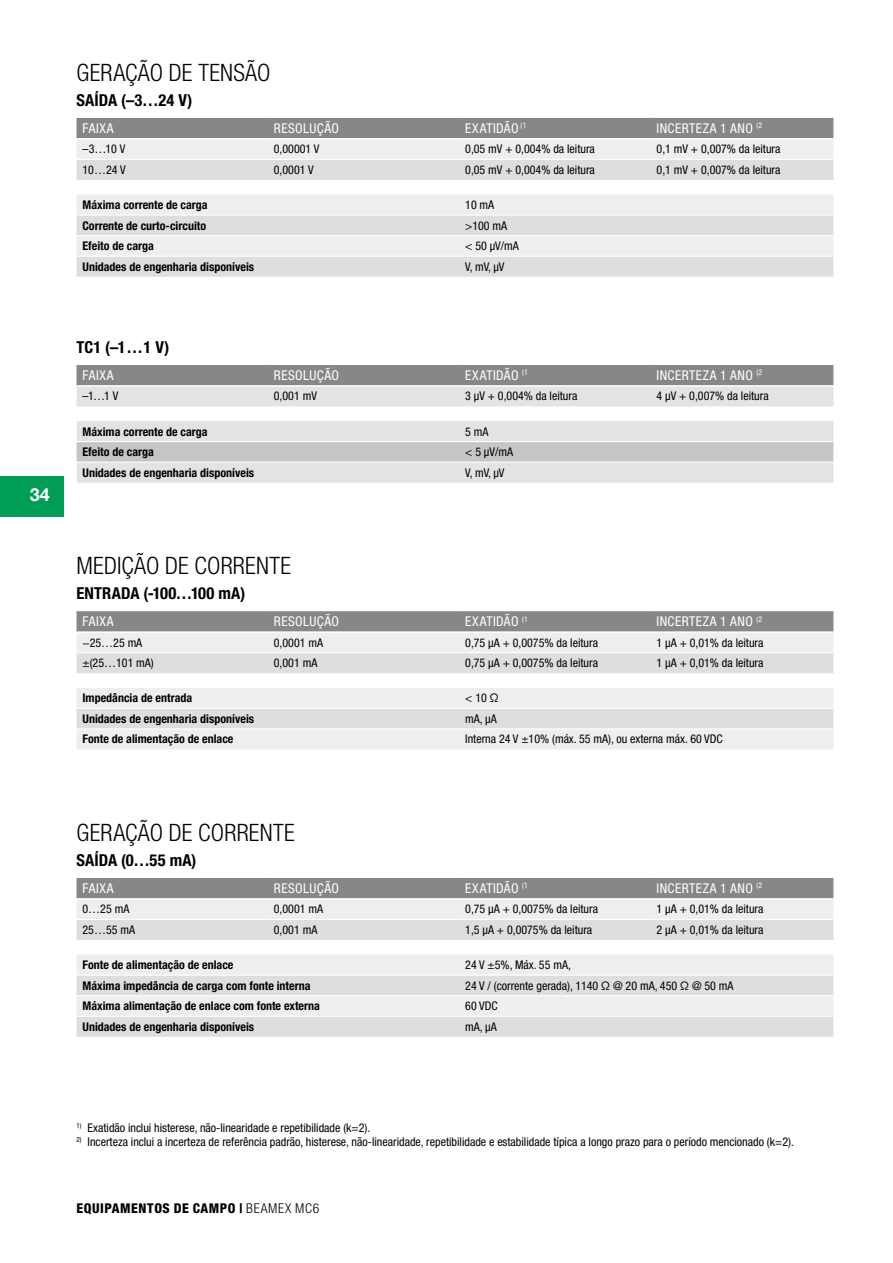
<style>
.page{position:relative;width:893px;height:1263px;background:#fff}
.page>*{position:absolute;margin:0;border:0;box-sizing:border-box;transform-origin:0 0}
.t1{font:300 condensed 24px "Helvetica Neue LT Pro";letter-spacing:.01em;color:#000}
.t2{font:700 18px "Helvetica Neue LT Pro";color:#fff}
.t3{font:700 condensed 16.5px "Helvetica Neue LT Pro";letter-spacing:.01em;color:#000}
.t4{font:condensed 13.5px "Helvetica Neue LT Pro";letter-spacing:.03em;color:#fff}
.t5{font:800 condensed 13.5px "Helvetica Neue LT Pro";letter-spacing:.04em;color:#000}
.t6{font:condensed 12px "Helvetica Neue LT Pro";color:#000}
.t7{font:700 condensed 12px "Helvetica Neue LT Pro";color:#000}
.s1{font-weight:300}
</style>
<div class="page">
<svg style="left:77px;top:118px;width:756px;height:62px;background:#c6c5c5"></svg>
<hr style="left:77px;top:138px;width:191px;height:2px;background:#fff">
<hr style="left:268px;top:138px;width:191px;height:2px;background:#fff">
<hr style="left:459px;top:138px;width:192px;height:2px;background:#fff">
<hr style="left:651px;top:138px;width:182px;height:2px;background:#fff">
<hr style="left:77px;top:159px;width:191px;height:1px;background:#fff">
<hr style="left:268px;top:159px;width:191px;height:1px;background:#fff">
<hr style="left:459px;top:159px;width:192px;height:1px;background:#fff">
<hr style="left:651px;top:159px;width:182px;height:1px;background:#fff">
<div style="left:77px;top:195px;width:756px;height:19px;background:#eee"></div>
<svg style="left:77px;top:216px;width:756px;height:61px;background:#e3e3e3"></svg>
<hr style="left:77px;top:256px;width:382px;height:1px;background:#fff">
<hr style="left:459px;top:256px;width:374px;height:1px;background:#fff">
<hr style="left:77px;top:235px;width:382px;height:1px;background:#fff">
<hr style="left:459px;top:235px;width:374px;height:1px;background:#fff">
<svg style="left:77px;top:365px;width:756px;height:41px;background:#b4b3b3"></svg>
<hr style="left:77px;top:385px;width:191px;height:2px;background:#fff">
<hr style="left:268px;top:385px;width:191px;height:2px;background:#fff">
<hr style="left:459px;top:385px;width:192px;height:2px;background:#fff">
<hr style="left:651px;top:385px;width:182px;height:2px;background:#fff">
<div style="left:77px;top:421px;width:756px;height:62px;background:#e3e3e3"></div>
<div style="left:77px;top:442px;width:756px;height:20px;background:#c6c6c6"></div>
<hr style="left:77px;top:441px;width:382px;height:1px;background:#fff">
<hr style="left:459px;top:441px;width:374px;height:1px;background:#fff">
<hr style="left:77px;top:462px;width:382px;height:1px;background:#fff">
<hr style="left:459px;top:462px;width:374px;height:1px;background:#fff">
<svg style="left:77px;top:611px;width:756px;height:62px;background:#c6c6c6"></svg>
<hr style="left:77px;top:631px;width:191px;height:2px;background:#fff">
<hr style="left:268px;top:631px;width:191px;height:2px;background:#fff">
<hr style="left:459px;top:631px;width:192px;height:2px;background:#fff">
<hr style="left:651px;top:631px;width:182px;height:2px;background:#fff">
<hr style="left:77px;top:652px;width:191px;height:1px;background:#fff">
<hr style="left:268px;top:652px;width:191px;height:1px;background:#fff">
<hr style="left:459px;top:652px;width:192px;height:1px;background:#fff">
<hr style="left:651px;top:652px;width:182px;height:1px;background:#fff">
<div style="left:77px;top:688px;width:756px;height:61px;background:#eee"></div>
<div style="left:77px;top:709px;width:756px;height:19px;background:#dedede"></div>
<hr style="left:77px;top:708px;width:382px;height:1px;background:#fff">
<hr style="left:459px;top:708px;width:374px;height:1px;background:#fff">
<hr style="left:77px;top:728px;width:382px;height:1px;background:#fff">
<hr style="left:459px;top:728px;width:374px;height:1px;background:#fff">
<svg style="left:77px;top:878px;width:756px;height:62px;background:#c6c5c5"></svg>
<hr style="left:77px;top:898px;width:191px;height:2px;background:#fff">
<hr style="left:268px;top:898px;width:191px;height:2px;background:#fff">
<hr style="left:459px;top:898px;width:192px;height:2px;background:#fff">
<hr style="left:651px;top:898px;width:182px;height:2px;background:#fff">
<hr style="left:77px;top:919px;width:191px;height:1px;background:#fff">
<hr style="left:268px;top:919px;width:191px;height:1px;background:#fff">
<hr style="left:459px;top:919px;width:192px;height:1px;background:#fff">
<hr style="left:651px;top:919px;width:182px;height:1px;background:#fff">
<div style="left:77px;top:955px;width:756px;height:19px;background:#eee"></div>
<svg style="left:77px;top:976px;width:756px;height:61px;background:#e3e3e3"></svg>
<hr style="left:77px;top:1016px;width:382px;height:1px;background:#fff">
<hr style="left:459px;top:1016px;width:374px;height:1px;background:#fff">
<hr style="left:77px;top:995px;width:382px;height:1px;background:#fff">
<hr style="left:459px;top:995px;width:374px;height:1px;background:#fff">
<div style="left:0;top:476px;width:64px;height:40px;background:#009d57"></div>
<h1 class="t1" style="left:77px;top:59px;width:195px">GERAÇÃO DE TENSÃO</h1>
<h3 class="t3" style="left:77px;top:90px;width:117px">SAÍDA (–3…24 V)</h3>
<p class="t4" style="left:83px;top:120px;width:33px">FAIXA</p>
<p class="t4" style="left:274px;top:120px;width:67px">RESOLUÇÃO</p>
<p class="t4" style="left:465px;top:120px;width:63px">EXATIDÃO <sup>(1</sup></p>
<p class="t4" style="left:657px;top:120px;width:107px">INCERTEZA 1 ANO <sup>(2</sup></p>
<p class="t6" style="left:83px;top:142px;width:44px">–3…10 V</p>
<p class="t6" style="left:274px;top:142px;width:47px">0,00001 V</p>
<p class="t6" style="left:465px;top:142px;width:131px">0,05 mV + 0,004% da leitura</p>
<p class="t6" style="left:657px;top:142px;width:125px">0,1 mV + 0,007% da leitura</p>
<p class="t6" style="left:83px;top:163px;width:45px">10…24 V</p>
<p class="t6" style="left:274px;top:163px;width:41px">0,0001 V</p>
<p class="t6" style="left:465px;top:163px;width:131px">0,05 mV + 0,004% da leitura</p>
<p class="t6" style="left:657px;top:163px;width:125px">0,1 mV + 0,007% da leitura</p>
<p class="t7" style="left:83px;top:197px;width:127px">Máxima corrente de carga</p>
<p class="t6" style="left:465px;top:198px;width:31px">10 mA</p>
<p class="t7" style="left:83px;top:218px;width:125px">Corrente de curto-circuito</p>
<p class="t6" style="left:465px;top:218px;width:44px">&gt;100 mA</p>
<p class="t7" style="left:83px;top:239px;width:73px">Efeito de carga</p>
<p class="t6" style="left:465px;top:239px;width:55px">&lt; 50 µV/mA</p>
<p class="t7" style="left:83px;top:259px;width:173px">Unidades de engenharia disponíveis</p>
<p class="t6" style="left:465px;top:260px;width:41px">V, mV, µV</p>
<h2 class="t2" style="left:30px;top:483px;width:21px">34</h2>
<h3 class="t3" style="left:77px;top:337px;width:94px">TC1 (–1…1 V)</h3>
<p class="t4" style="left:83px;top:367px;width:33px">FAIXA</p>
<p class="t4" style="left:274px;top:367px;width:67px">RESOLUÇÃO</p>
<p class="t4" style="left:465px;top:367px;width:64px">EXATIDÃO <sup>(1</sup></p>
<p class="t4" style="left:657px;top:367px;width:107px">INCERTEZA 1 ANO <sup>(2</sup></p>
<p class="t6" style="left:83px;top:389px;width:37px">–1…1 V</p>
<p class="t6" style="left:274px;top:389px;width:45px">0,001 mV</p>
<p class="t6" style="left:465px;top:389px;width:114px">3 µV + 0,004% da leitura</p>
<p class="t6" style="left:657px;top:389px;width:114px">4 µV + 0,007% da leitura</p>
<p class="t7" style="left:83px;top:424px;width:127px">Máxima corrente de carga</p>
<p class="t6" style="left:465px;top:424px;width:25px">5 mA</p>
<p class="t7" style="left:83px;top:445px;width:73px">Efeito de carga</p>
<p class="t6" style="left:465px;top:445px;width:49px">&lt; 5 µV/mA</p>
<p class="t7" style="left:83px;top:465px;width:173px">Unidades de engenharia disponíveis</p>
<p class="t6" style="left:465px;top:465px;width:41px">V, mV, µV</p>
<h1 class="t1" style="left:77px;top:552px;width:216px">MEDIÇÃO DE CORRENTE</h1>
<h3 class="t3" style="left:77px;top:584px;width:170px">ENTRADA (-100…100 mA)</h3>
<p class="t4" style="left:83px;top:613px;width:33px">FAIXA</p>
<p class="t4" style="left:274px;top:613px;width:67px">RESOLUÇÃO</p>
<p class="t4" style="left:465px;top:613px;width:64px">EXATIDÃO <sup>(1</sup></p>
<p class="t4" style="left:657px;top:613px;width:107px">INCERTEZA 1 ANO <sup>(2</sup></p>
<p class="t6" style="left:83px;top:635px;width:61px">−25…25 mA</p>
<p class="t6" style="left:274px;top:635px;width:51px">0,0001 mA</p>
<p class="t6" style="left:465px;top:635px;width:134px">0,75 µA + 0,0075% da leitura</p>
<p class="t6" style="left:657px;top:635px;width:108px">1 µA + 0,01% da leitura</p>
<p class="t6" style="left:83px;top:656px;width:73px">±(25…101 mA)</p>
<p class="t6" style="left:274px;top:656px;width:45px">0,001 mA</p>
<p class="t6" style="left:465px;top:656px;width:134px">0,75 µA + 0,0075% da leitura</p>
<p class="t6" style="left:657px;top:656px;width:108px">1 µA + 0,01% da leitura</p>
<p class="t7" style="left:83px;top:691px;width:111px">Impedância de entrada</p>
<p class="t6" style="left:465px;top:691px;width:35px">&lt; 10 Ω</p>
<p class="t7" style="left:83px;top:711px;width:173px">Unidades de engenharia disponíveis</p>
<p class="t6" style="left:465px;top:712px;width:33px">mA, µA</p>
<p class="t7" style="left:83px;top:732px;width:152px">Fonte de alimentação de enlace</p>
<p class="t6" style="left:465px;top:732px;width:259px">Interna 24 V ±10% (máx. 55 mA), ou externa máx. 60 VDC</p>
<h1 class="t1" style="left:77px;top:819px;width:220px">GERAÇÃO DE CORRENTE</h1>
<h3 class="t3" style="left:77px;top:850px;width:121px">SAÍDA (0…55 mA)</h3>
<p class="t4" style="left:83px;top:880px;width:33px">FAIXA</p>
<p class="t4" style="left:274px;top:880px;width:67px">RESOLUÇÃO</p>
<p class="t4" style="left:465px;top:880px;width:64px">EXATIDÃO <sup>(1</sup></p>
<p class="t4" style="left:657px;top:880px;width:107px">INCERTEZA 1 ANO <sup>(2</sup></p>
<p class="t6" style="left:83px;top:902px;width:48px">0…25 mA</p>
<p class="t6" style="left:274px;top:902px;width:51px">0,0001 mA</p>
<p class="t6" style="left:465px;top:902px;width:134px">0,75 µA + 0,0075% da leitura</p>
<p class="t6" style="left:657px;top:902px;width:108px">1 µA + 0,01% da leitura</p>
<p class="t6" style="left:83px;top:923px;width:54px">25…55 mA</p>
<p class="t6" style="left:274px;top:923px;width:45px">0,001 mA</p>
<p class="t6" style="left:465px;top:923px;width:128px">1,5 µA + 0,0075% da leitura</p>
<p class="t6" style="left:657px;top:923px;width:108px">2 µA + 0,01% da leitura</p>
<p class="t7" style="left:83px;top:957px;width:152px">Fonte de alimentação de enlace</p>
<p class="t6" style="left:465px;top:958px;width:107px">24 V ±5%, Máx. 55 mA,</p>
<p class="t7" style="left:83px;top:978px;width:229px">Máxima impedância de carga com fonte interna</p>
<p class="t6" style="left:465px;top:978px;width:270px">24 V / (corrente gerada), 1140 Ω @ 20 mA, 450 Ω @ 50 mA</p>
<p class="t7" style="left:83px;top:999px;width:239px">Máxima alimentação de enlace com fonte externa</p>
<p class="t6" style="left:465px;top:999px;width:34px">60 VDC</p>
<p class="t7" style="left:83px;top:1019px;width:173px">Unidades de engenharia disponíveis</p>
<p class="t6" style="left:465px;top:1020px;width:33px">mA, µA</p>
<p class="t6" style="left:77px;top:1121px;width:295px"><sup>1)</sup> Exatidão inclui histerese, não-linearidade e repetibilidade (k=2).</p>
<p class="t6" style="left:77px;top:1135px;width:719px"><sup>2)</sup> Incerteza inclui a incerteza de referência padrão, histerese, não-linearidade, repetibilidade e estabilidade típica a longo prazo para o período mencionado (k=2).</p>
<p class="t5" style="left:77px;top:1200px;width:244px">EQUIPAMENTOS DE CAMPO | <span class="s1">BEAMEX MC6</span></p>
</div>
